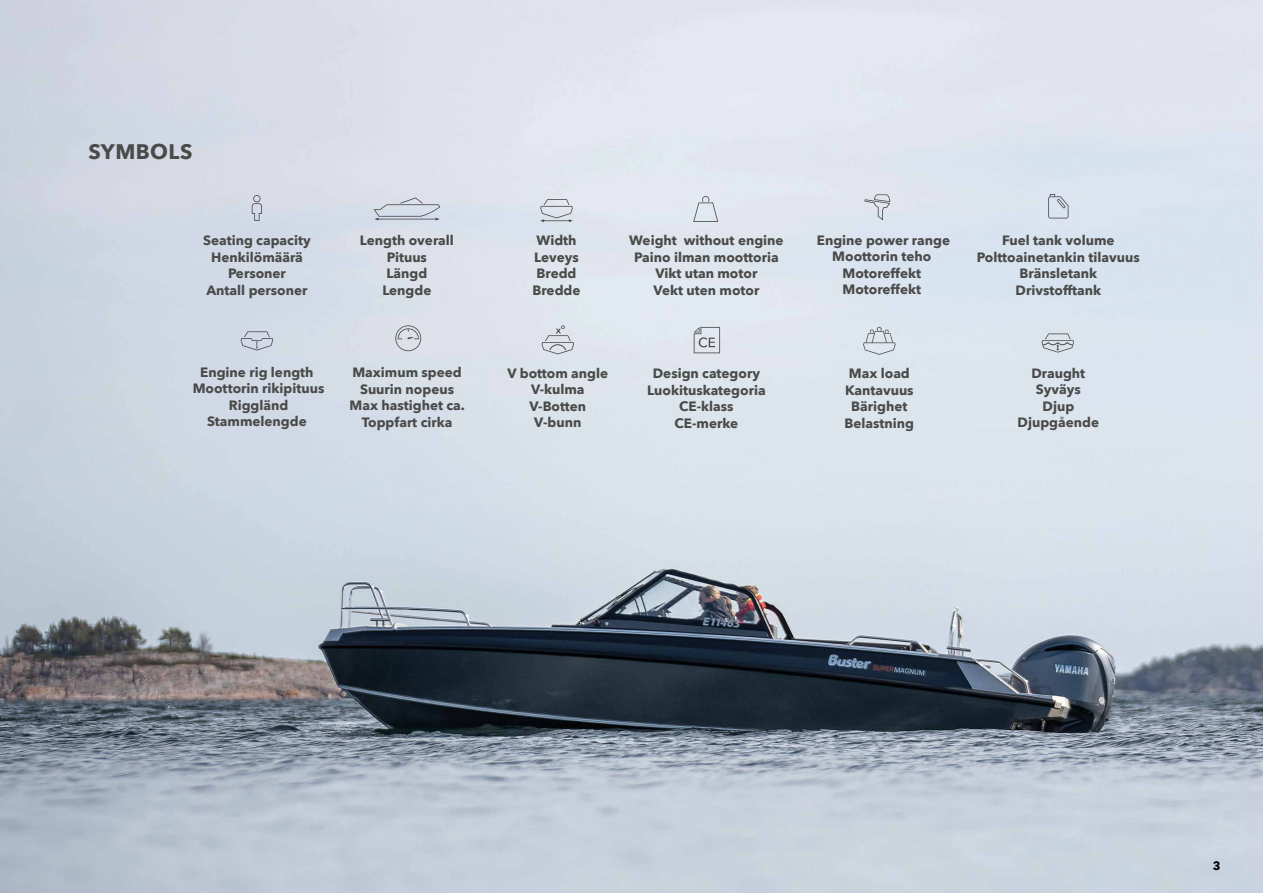
<style>
.page{position:relative;width:1263px;height:893px;background:#fff}
.page>*{position:absolute;margin:0;border:0;box-sizing:border-box;transform-origin:0 0}
.t1{font:700 21px "Avenir Next";letter-spacing:.02em;color:#4a4a49}
.t2{font:700 13.5px/16.5px "Avenir Next";color:#4a4a49;text-align:center}
.t3{font:700 12px "Avenir Next";color:#000}
</style>
<div class="page">
<img style="left:0;top:0;width:1263px;height:893px">
<svg style="left:373px;top:197px;width:67px;height:24px;background:#c7cdd6"></svg>
<svg style="left:540px;top:199px;width:33px;height:23px"></svg>
<svg style="left:864px;top:194px;width:26px;height:26px"></svg>
<svg style="left:1048px;top:194px;width:20px;height:24px"></svg>
<svg style="left:241px;top:331px;width:32px;height:19px"></svg>
<svg style="left:395px;top:325px;width:26px;height:26px"></svg>
<svg style="left:252px;top:195px;width:10px;height:26px"></svg>
<svg style="left:693px;top:196px;width:25px;height:26px"></svg>
<svg style="left:541px;top:325px;width:33px;height:29px"></svg>
<svg style="left:1041px;top:333px;width:33px;height:20px"></svg>
<svg style="left:863px;top:327px;width:33px;height:28px"></svg>
<svg style="left:694px;top:327px;width:26px;height:26px"></svg>
<h1 class="t1" style="left:88px;top:133px;width:106px">SYMBOLS</h1>
<p class="t2" style="left:360px;top:232px;width:95px">Length overall<br>Pituus<br>Längd<br>Lengde</p>
<p class="t2" style="left:533px;top:232px;width:49px;text-align:left">Width<br>Leveys<br>Bredd<br>Bredde</p>
<p class="t2" style="left:817px;top:232px;width:135px">Engine power range<br>Moottorin teho<br>Motoreffekt<br>Motoreffekt</p>
<p class="t2" style="left:977px;top:232px;width:164px">Fuel tank volume<br>Polttoainetankin tilavuus<br>Bränsletank<br>Drivstofftank</p>
<p class="t2" style="left:203px;top:232px;width:109px">Seating capacity<br>Henkilömäärä<br>Personer<br>Antall personer</p>
<p class="t2" style="left:629px;top:232px;width:156px">Weight without engine<br>Paino ilman moottoria<br>Vikt utan motor<br>Vekt uten motor</p>
<p class="t2" style="left:193px;top:364px;width:133px">Engine rig length<br>Moottorin rikipituus<br>Riggländ<br>Stammelengde</p>
<p class="t2" style="left:349px;top:364px;width:117px">Maximum speed<br>Suurin nopeus<br>Max hastighet ca.<br>Toppfart cirka</p>
<p class="t2" style="left:507px;top:365px;width:102px">V bottom angle<br>V-kulma<br>V-Botten<br>V-bunn</p>
<p class="t2" style="left:647px;top:365px;width:120px">Design category<br>Luokituskategoria<br>CE-klass<br>CE-merke</p>
<p class="t2" style="left:1018px;top:364px;width:83px">Draught<br>Syväys<br>Djup<br>Djupgående</p>
<p class="t2" style="left:844px;top:365px;width:71px">Max load<br>Kantavuus<br>Bärighet<br>Belastning</p>
<p class="t3" style="left:1213px;top:856px;width:9px">3</p>
</div>
